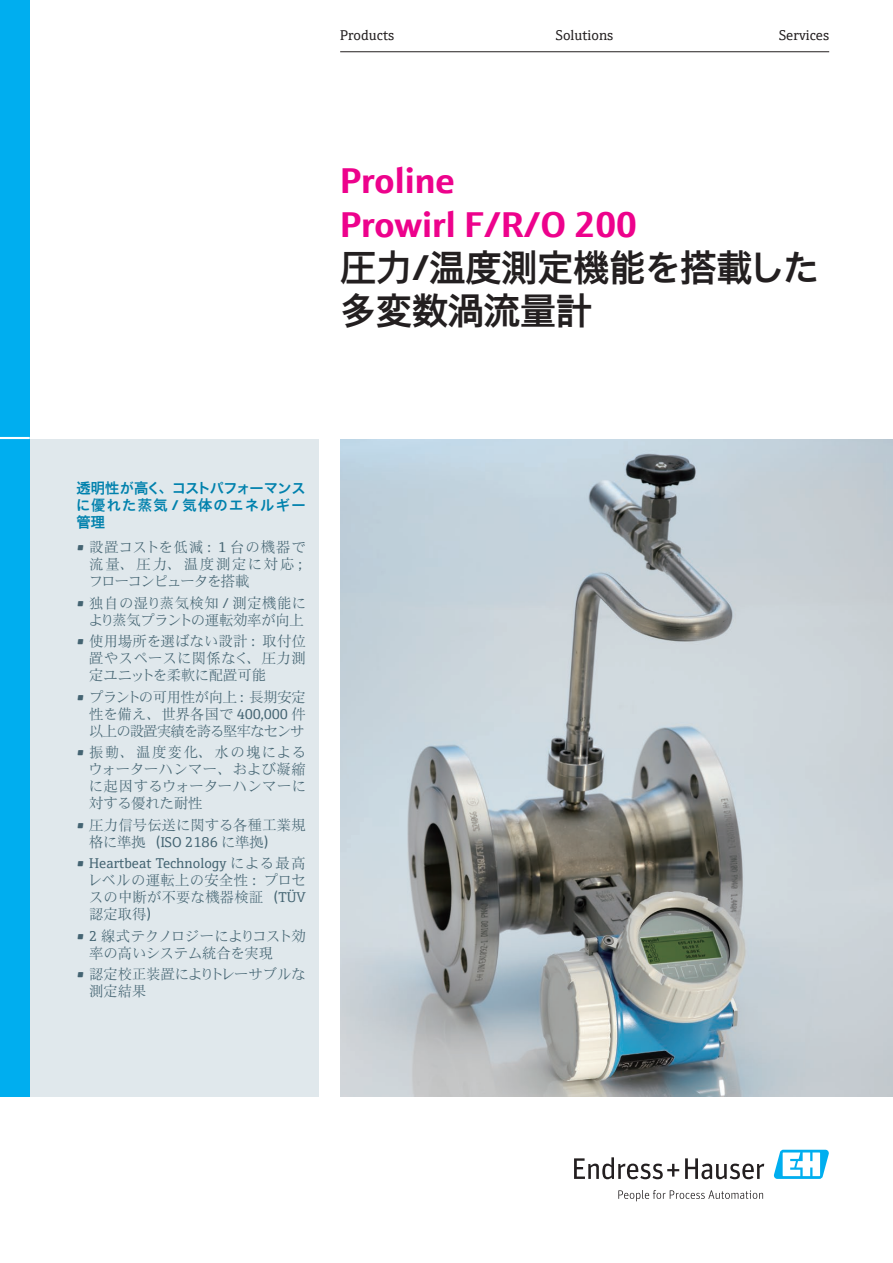
<style>
.page{position:relative;width:893px;height:1263px;background:#fff}
.page>*{position:absolute;margin:0;border:0;box-sizing:border-box;transform-origin:0 0}
.t1{font:700 36px/43.2px "E+H Sans JP";color:#ed028c}
.t2{font:700 36px/43.2px "E+H Sans JP";color:#231f20}
.t3{font:14.25px/17px "E+H Serif JP";color:#446472;text-align:justify}
.t4{font:700 14.25px/17px "E+H Sans JP";letter-spacing:.01em;color:#0081ad;text-align:justify}
.t5{font:14.25px "E+H Serif JP";color:#231f20}
</style>
<div class="page">
<div style="left:0;top:439px;width:319px;height:657px;background:#e0e8ec"></div>
<div style="left:0;top:0;width:30px;height:1096px;background:#00aeef"></div>
<svg style="left:574px;top:1157px;width:105px;height:22px"></svg>
<svg style="left:685px;top:1158px;width:79px;height:21px"></svg>
<svg style="left:618px;top:1190px;width:145px;height:11px"></svg>
<svg style="left:773px;top:1150px;width:56px;height:29px"></svg>
<hr style="left:340px;top:51px;width:489px;height:1px;background:#231f20">
<hr style="left:0;top:437px;width:30px;height:2px;background:#fff">
<img style="left:340px;top:439px;width:553px;height:657px">
<p class="t5" style="left:340px;top:24px;width:55px">Products</p>
<p class="t5" style="left:556px;top:24px;width:59px">Solutions</p>
<p class="t5" style="left:779px;top:24px;width:52px">Services</p>
<h1 class="t1" style="left:340px;top:159px;width:298px">Proline<br>Prowirl F/R/O 200</h1>
<h1 class="t2" style="left:340px;top:246px;width:480px">圧力/温度測定機能を搭載した多変数渦流量計</h1>
<p class="t4" style="left:76px;top:479px;width:231px">透明性が高く、コストパフォーマンスに優れた蒸気 / 気体のエネルギー管理</p>
<p class="t3" style="left:89px;top:539px;width:220px;text-indent:-12px">• 設置コストを低減：1 台の機器で流量、圧力、温度測定に対応；フローコンピュータを搭載</p>
<p class="t3" style="left:77px;top:595px;width:231px;text-align:right">• 独自の湿り蒸気検知 / 測定機能により蒸気プラントの運転効率が向上</p>
<p class="t3" style="left:89px;top:633px;width:218px;text-indent:-13px">• 使用場所を選ばない設計：取付位置やスペースに関係なく、圧力測定ユニットを柔軟に配置可能</p>
<p class="t3" style="left:89px;top:689px;width:218px;text-indent:-13px">• プラントの可用性が向上：長期安定性を備え、世界各国で 400,000 件以上の設置実績を誇る堅牢なセンサ</p>
<p class="t3" style="left:89px;top:744px;width:219px;text-indent:-12px">• 振動、温度変化、水の塊によるウォーターハンマー、および凝縮に起因するウォーターハンマーに対する優れた耐性</p>
<p class="t3" style="left:89px;top:817px;width:218px;text-indent:-13px">• 圧力信号伝送に関する各種工業規格に準拠（ISO 2186 に準拠）</p>
<p class="t3" style="left:88px;top:855px;width:219px;text-indent:-11px">• Heartbeat Technology による最高レベルの運転上の安全性：プロセスの中断が不要な機器検証（TÜV認定取得）</p>
<p class="t3" style="left:89px;top:928px;width:218px;text-indent:-13px">• 2 線式テクノロジーによりコスト効率の高いシステム統合を実現</p>
<p class="t3" style="left:89px;top:966px;width:218px;text-indent:-13px">• 認定校正装置によりトレーサブルな測定結果</p>
</div>
